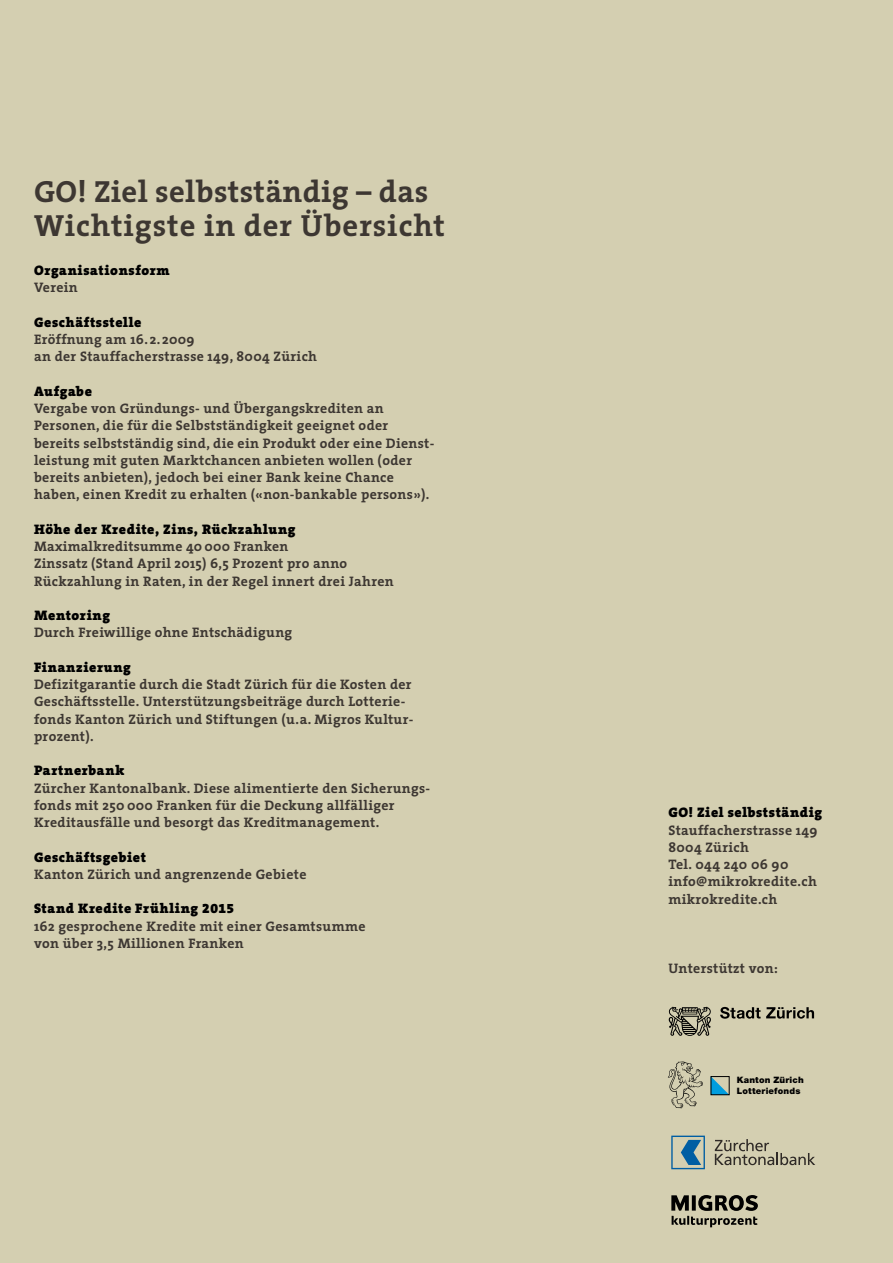
<style>
.page{position:relative;width:893px;height:1263px;background:#d4cfb1}
.page>*{position:absolute;margin:0;border:0;box-sizing:border-box;transform-origin:0 0}
.t1{font:700 30.75px/33.8px "The Serif";letter-spacing:.02em;color:#3d3732}
.t2{font:700 13.8px/17.2px "The Serif";letter-spacing:.025em;color:#3d3732}
.t3{font:900 13.8px "The Serif B W9";letter-spacing:.045em;color:#000}
.t4{font:900 8.85px/10.9px "Helvetica Neue LT Std";letter-spacing:.02em;color:#000}
</style>
<div class="page">
<svg style="left:720px;top:1007px;width:94px;height:12px"></svg>
<svg style="left:669px;top:1007px;width:42px;height:29px"></svg>
<svg style="left:671px;top:1135px;width:34px;height:34px"></svg>
<svg style="left:715px;top:1139px;width:100px;height:26px"></svg>
<svg style="left:671px;top:1195px;width:87px;height:32px"></svg>
<svg style="left:668px;top:1061px;width:35px;height:47px"></svg>
<svg style="left:713px;top:1078px;width:14px;height:15px"></svg>
<div style="left:711px;top:1076px;width:18px;height:19px;border:1px solid #000"></div>
<h1 class="t1" style="left:34px;top:174px;width:412px">GO! Ziel selbstständig – das<br>Wichtigste in der Übersicht</h1>
<p class="t3" style="left:34px;top:261px;width:137px">Organisationsform</p>
<p class="t2" style="left:34px;top:279px;width:45px">Verein</p>
<p class="t3" style="left:34px;top:313px;width:109px">Geschäftsstelle</p>
<p class="t2" style="left:34px;top:331px;width:285px">Eröffnung am 16.2.2009<br>an der Stauffacherstrasse 149, 8004 Zürich</p>
<p class="t3" style="left:34px;top:382px;width:59px">Aufgabe</p>
<p class="t2" style="left:34px;top:400px;width:402px">Vergabe von Gründungs- und Übergangskrediten an Personen, die für die Selbstständigkeit geeignet oder bereits selbstständig sind, die ein Produkt oder eine Dienst&shy;leistung mit guten Marktchancen anbieten wollen (oder bereits anbieten), jedoch bei einer Bank keine Chance haben, einen Kredit zu erhalten («non-bankable persons»).</p>
<p class="t3" style="left:34px;top:520px;width:263px">Höhe der Kredite, Zins, Rückzahlung</p>
<p class="t2" style="left:34px;top:538px;width:361px">Maximalkreditsumme 40 000 Franken<br>Zinssatz (Stand April 2015) 6,5 Prozent pro anno<br>Rückzahlung in Raten, in der Regel innert drei Jahren</p>
<p class="t3" style="left:34px;top:606px;width:77px">Mentoring</p>
<p class="t2" style="left:34px;top:624px;width:260px">Durch Freiwillige ohne Entschädigung</p>
<p class="t3" style="left:34px;top:658px;width:98px">Finanzierung</p>
<p class="t2" style="left:34px;top:676px;width:381px">Defizitgarantie durch die Stadt Zürich für die Kosten der Geschäftsstelle. Unterstützungsbeiträge durch Lotterie&shy;fonds Kanton Zürich und Stiftungen (u.a. Migros Kultur&shy;prozent).</p>
<p class="t3" style="left:34px;top:761px;width:92px">Partnerbank</p>
<p class="t2" style="left:34px;top:779px;width:398px">Zürcher Kantonalbank. Diese alimentierte den Sicherungs&shy;fonds mit 250 000 Franken für die Deckung allfälliger<br>Kreditausfälle und besorgt das Kreditmanagement.</p>
<p class="t3" style="left:34px;top:848px;width:114px">Geschäftsgebiet</p>
<p class="t2" style="left:34px;top:865px;width:274px">Kanton Zürich und angrenzende Gebiete</p>
<p class="t3" style="left:34px;top:899px;width:201px">Stand Kredite Frühling 2015</p>
<p class="t2" style="left:34px;top:917px;width:333px">162 gesprochene Kredite mit einer Gesamtsumme von über 3,5 Millionen Franken</p>
<p class="t3" style="left:668px;top:803px;width:155px">GO! Ziel selbstständig</p>
<p class="t2" style="left:668px;top:821px;width:151px">Stauffacherstrasse 149<br>8004 Zürich<br>Tel. 044 240 06 90 info@mikrokredite.ch mikrokredite.ch</p>
<p class="t2" style="left:668px;top:959px;width:111px">Unterstützt von:</p>
<p class="t4" style="left:737px;top:1074px;width:68px">Kanton Zürich<br>Lotteriefonds</p>
</div>
